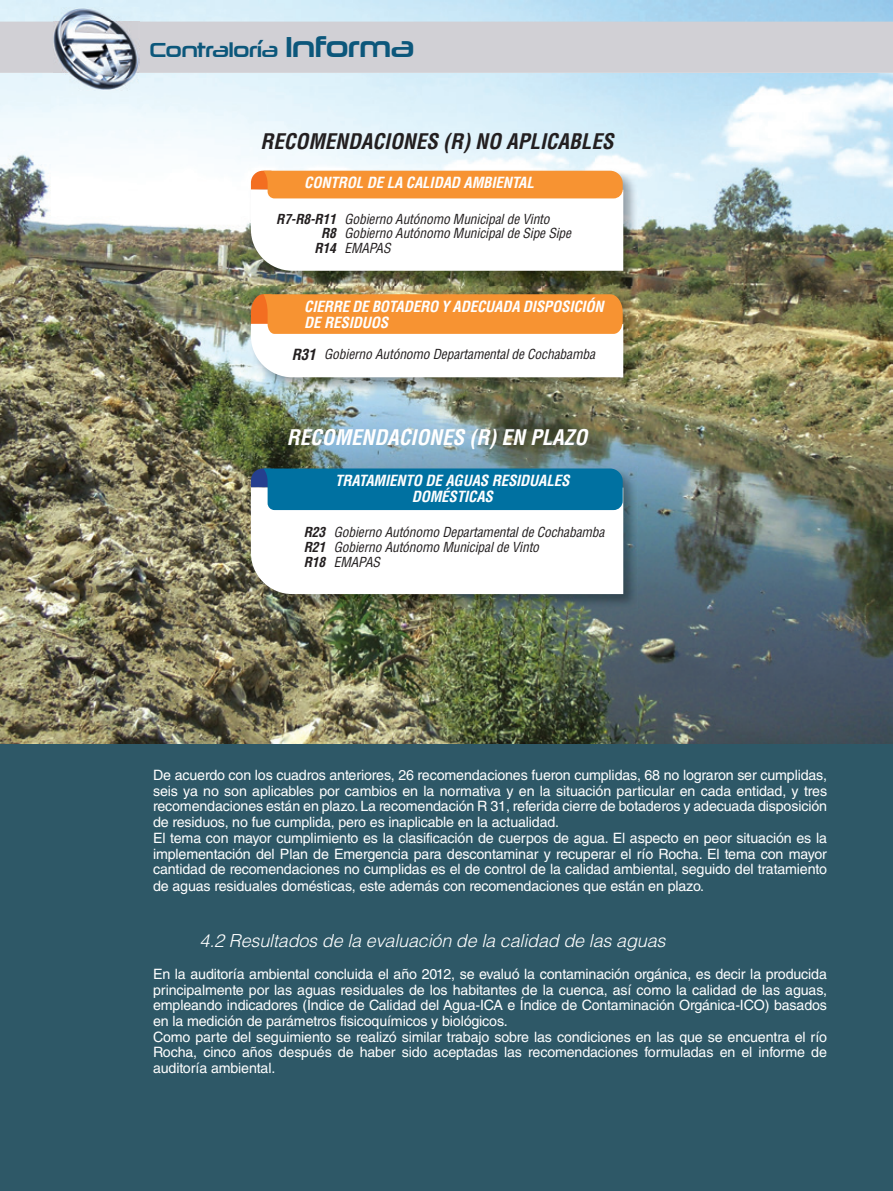
<style>
.page{position:relative;width:893px;height:1191px;background:#fff}
.page>*{position:absolute;margin:0;border:0;box-sizing:border-box;transform-origin:0 0}
.t1{font:italic 700 condensed 21px "Helvetica LT Std";color:#231f20}
.t2{font:italic 700 condensed 21px "Helvetica LT Std";color:#fff}
.t3{font:20.4px "Neuropolitical Rg";letter-spacing:-.04em;color:#0c577b}
.t4{font:italic 300 18px "Helvetica LT Std";letter-spacing:-.01em;color:#fff}
.t5{font:italic 700 condensed 15px/16.5px "Helvetica LT Std";letter-spacing:-.01em;color:#fff}
.t6{font:italic 700 condensed 15px "Helvetica LT Std";color:#231f20}
.t7{font:14.25px/15.8px "Helvetica LT Std";letter-spacing:-.01em;color:#fff}
.t8{font:italic condensed 13.5px/14.9px "Helvetica LT Std";letter-spacing:-.01em;color:#231f20}
.t9{font:italic 700 condensed 13.5px/14.9px "Helvetica LT Std";letter-spacing:-.01em;color:#231f20;text-align:right}
.s1{font-size:29.1px}
</style>
<div class="page">
<img style="left:0;top:0;width:893px;height:744px">
<div style="left:0;top:744px;width:893px;height:447px;background:#2e5867"></div>
<img style="left:249px;top:168px;width:389px;height:117px">
<svg style="left:251px;top:171px;width:372px;height:100px"></svg>
<img style="left:249px;top:292px;width:389px;height:100px">
<svg style="left:251px;top:294px;width:372px;height:83px"></svg>
<img style="left:249px;top:466px;width:389px;height:143px">
<svg style="left:251px;top:468px;width:372px;height:126px"></svg>
<div style="left:0;top:22px;width:893px;height:51px;background:#d1d0d5"></div>
<img style="left:53px;top:8px;width:86px;height:82px">
<h2 class="t3" style="left:150px;top:37px;width:267px">Contraloría <span class="s1">Informa</span></h2>
<h1 class="t1" style="left:261px;top:128px;width:354px">RECOMENDACIONES (R) NO APLICABLES</h1>
<p class="t5" style="left:304px;top:174px;width:231px">CONTROL DE LA CALIDAD AMBIENTAL</p>
<p class="t9" style="left:276px;top:211px;width:61px">R7-R8-R11<br>R8<br>R14</p>
<p class="t8" style="left:344px;top:211px;width:228px">Gobierno Autónomo Municipal de Vinto<br>Gobierno Autónomo Municipal de Sipe Sipe<br>EMAPAS</p>
<p class="t5" style="left:304px;top:298px;width:301px">CIERRE DE BOTADERO Y ADECUADA DISPOSICIÓN<br>DE RESIDUOS</p>
<p class="t6" style="left:292px;top:345px;width:25px">R31</p>
<p class="t8" style="left:324px;top:347px;width:272px">Gobierno Autónomo Departamental de Cochabamba</p>
<h1 class="t2" style="left:287px;top:424px;width:302px">RECOMENDACIONES (R) EN PLAZO</h1>
<p class="t5" style="left:335px;top:472px;width:236px;text-align:center">TRATAMIENTO DE AGUAS RESIDUALES<br>DOMÉSTICAS</p>
<p class="t9" style="left:304px;top:525px;width:23px;text-align:justify">R23<br>R21<br>R18</p>
<p class="t8" style="left:334px;top:525px;width:272px">Gobierno Autónomo Departamental de Cochabamba<br>Gobierno Autónomo Municipal de Vinto<br>EMAPAS</p>
<p class="t7" style="left:153px;top:767px;width:675px">De acuerdo con los cuadros anteriores, 26 recomendaciones fueron cumplidas, 68 no lograron ser cumplidas, seis ya no son aplicables por cambios en la normativa y en la situación particular en cada entidad, y tres recomendaciones están en plazo. La recomendación R 31, referida cierre de botaderos y adecuada disposición de residuos, no fue cumplida, pero es inaplicable en la actualidad.<br>El tema con mayor cumplimiento es la clasificación de cuerpos de agua. El aspecto en peor situación es la implementación del Plan de Emergencia para descontaminar y recuperar el río Rocha. El tema con mayor cantidad de recomendaciones no cumplidas es el de control de la calidad ambiental, seguido del tratamiento de aguas residuales domésticas, este además con recomendaciones que están en plazo.</p>
<p class="t4" style="left:200px;top:929px;width:467px">4.2 Resultados de la evaluación de la calidad de las aguas</p>
<p class="t7" style="left:153px;top:966px;width:675px">En la auditoría ambiental concluida el año 2012, se evaluó la contaminación orgánica, es decir la producida principalmente por las aguas residuales de los habitantes de la cuenca, así como la calidad de las aguas, empleando indicadores (Índice de Calidad del Agua-ICA e Índice de Contaminación Orgánica-ICO) basados en la medición de parámetros fisicoquímicos y biológicos.<br>Como parte del seguimiento se realizó similar trabajo sobre las condiciones en las que se encuentra el río Rocha, cinco años después de haber sido aceptadas las recomendaciones formuladas en el informe de auditoría ambiental.</p>
</div>
